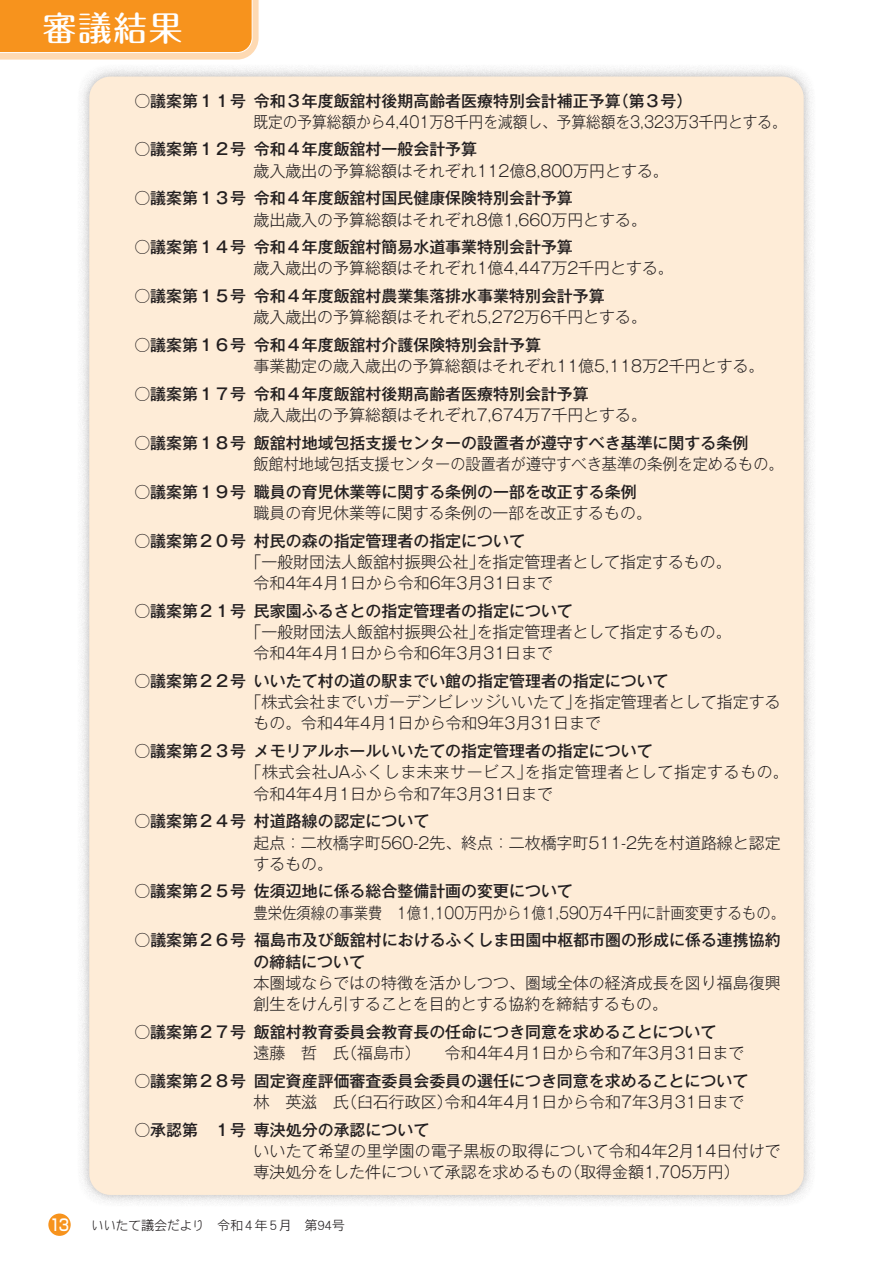
<style>
.page{position:relative;width:893px;height:1263px;background:#fff}
.page>*{position:absolute;margin:0;border:0;box-sizing:border-box;transform-origin:0 0}
.t1{font:500 34.05px "Maru Fo Pro";color:#fff}
.t2{font:300 15.9px/21.3px "Gothic MB101 Pro";color:#231f20}
.t3{font:500 15.9px/21.3px "Gothic MB101 Pro";color:#231f20}
.t4{font:300 15.9px "Gothic MB101 Pro";color:#231f20;scale:.9 1}
.t5{font:300 15.9px "Gothic MB101 Pro";color:#231f20;scale:.92 1}
.t6{font:300 15.9px "Gothic MB101 Pro";color:#231f20;scale:.95 1}
.t7{font:300 15.9px "Gothic MB101 Pro";letter-spacing:.04em;color:#231f20}
.t8{font:500 15.9px "Shin Go Pro";color:#fff;scale:.85 1}
.t9{font:13.35px "DF Gothic P Std W3";letter-spacing:-.045em;color:#231f20}
</style>
<div class="page">
<div style="left:48px;top:1213px;width:23px;height:23px;background:#f7931d;border-radius:50%"></div>
<svg style="left:0;top:0;width:259px;height:60px"></svg>
<div style="left:77px;top:64px;width:739px;height:1143px;background:#231f20;opacity:.35"></div>
<div style="left:89px;top:77px;width:715px;height:1118px;background:#feecd7;border-radius:21px"></div>
<h1 class="t1" style="left:43px;top:1px;width:142px">審議結果</h1>
<p class="t3" style="left:613px;top:88px;width:81px">（第３号(</p>
<p class="t3" style="left:254px;top:88px;width:368px">令和３年度飯舘村後期高齢者医療特別会計補正予算</p>
<p class="t3" style="left:134px;top:88px;width:129px">○議案第１１号　</p>
<p class="t5" style="left:253px;top:109px;width:581px">既定の予算総額から4,401万8千円を減額し、予算総額を3,323万3千円とする。</p>
<p class="t3" style="left:254px;top:137px;width:225px">令和４年度飯舘村一般会計予算</p>
<p class="t3" style="left:134px;top:137px;width:129px">○議案第１２号　</p>
<p class="t2" style="left:253px;top:158px;width:417px">歳入歳出の予算総額はそれぞれ112億8,800万円とする。</p>
<p class="t3" style="left:254px;top:186px;width:320px">令和４年度飯舘村国民健康保険特別会計予算</p>
<p class="t3" style="left:134px;top:186px;width:129px">○議案第１３号　</p>
<p class="t2" style="left:253px;top:207px;width:395px">歳出歳入の予算総額はそれぞれ8億1,660万円とする。</p>
<p class="t3" style="left:254px;top:235px;width:320px">令和４年度飯舘村簡易水道事業特別会計予算</p>
<p class="t3" style="left:134px;top:235px;width:129px">○議案第１４号　</p>
<p class="t2" style="left:253px;top:256px;width:422px">歳入歳出の予算総額はそれぞれ1億4,447万2千円とする。</p>
<p class="t3" style="left:254px;top:283px;width:352px">令和４年度飯舘村農業集落排水事業特別会計予算</p>
<p class="t3" style="left:134px;top:283px;width:129px">○議案第１５号　</p>
<p class="t2" style="left:253px;top:304px;width:395px">歳入歳出の予算総額はそれぞれ5,272万6千円とする。</p>
<p class="t3" style="left:254px;top:332px;width:289px">令和４年度飯舘村介護保険特別会計予算</p>
<p class="t3" style="left:134px;top:332px;width:129px">○議案第１６号　</p>
<p class="t2" style="left:253px;top:353px;width:513px">事業勘定の歳入歳出の予算総額はそれぞれ11億5,118万2千円とする。</p>
<p class="t3" style="left:254px;top:381px;width:336px">令和４年度飯舘村後期高齢者医療特別会計予算</p>
<p class="t3" style="left:134px;top:381px;width:129px">○議案第１７号　</p>
<p class="t2" style="left:253px;top:402px;width:395px">歳入歳出の予算総額はそれぞれ7,674万7千円とする。</p>
<p class="t3" style="left:254px;top:430px;width:496px">飯舘村地域包括支援センターの設置者が遵守すべき基準に関する条例</p>
<p class="t3" style="left:134px;top:430px;width:129px">○議案第１８号　</p>
<p class="t6" style="left:253px;top:451px;width:560px">飯館村地域包括支援センターの設置者が遵守すべき基準の条例を定めるもの。</p>
<p class="t3" style="left:254px;top:479px;width:384px">職員の育児休業等に関する条例の一部を改正する条例</p>
<p class="t3" style="left:134px;top:479px;width:129px">○議案第１９号　</p>
<p class="t2" style="left:253px;top:500px;width:400px">職員の育児休業等に関する条例の一部を改正するもの。</p>
<p class="t3" style="left:254px;top:528px;width:273px">村民の森の指定管理者の指定について</p>
<p class="t3" style="left:134px;top:528px;width:129px">○議案第２０号　</p>
<p class="t2" style="left:477px;top:549px;width:257px">を指定管理者として指定するもの。</p>
<p class="t2" style="left:253px;top:549px;width:301px;text-indent:-8px">「一般財団法人飯舘村振興公社」<br>令和4年4月1日から令和6年3月31日まで</p>
<p class="t3" style="left:254px;top:598px;width:320px">民家園ふるさとの指定管理者の指定について</p>
<p class="t3" style="left:134px;top:598px;width:129px">○議案第２１号　</p>
<p class="t2" style="left:477px;top:619px;width:257px">を指定管理者として指定するもの。</p>
<p class="t2" style="left:253px;top:619px;width:301px;text-indent:-8px">「一般財団法人飯舘村振興公社」<br>令和4年4月1日から令和6年3月31日まで</p>
<p class="t3" style="left:254px;top:668px;width:416px">いいたて村の道の駅までい館の指定管理者の指定について</p>
<p class="t3" style="left:134px;top:668px;width:129px">○議案第２２号　</p>
<p class="t2" style="left:253px;top:689px;width:349px;text-indent:-8px">「株式会社までいガーデンビレッジいいたて」<br>もの。令和4年4月1日から令和9年3月31日まで</p>
<p class="t3" style="left:254px;top:738px;width:400px">メモリアルホールいいたての指定管理者の指定について</p>
<p class="t2" style="left:573px;top:689px;width:209px">を指定管理者として指定する</p>
<p class="t3" style="left:134px;top:738px;width:129px">○議案第２３号　</p>
<p class="t2" style="left:253px;top:759px;width:301px;text-indent:-8px">「株式会社JAふくしま未来サービス」<br>令和4年4月1日から令和7年3月31日まで</p>
<p class="t3" style="left:254px;top:808px;width:177px">村道路線の認定について</p>
<p class="t7" style="left:525px;top:759px;width:265px">を指定管理者として指定するもの。</p>
<p class="t3" style="left:134px;top:808px;width:129px">○議案第２４号　</p>
<p class="t2" style="left:253px;top:829px;width:529px">起点：二枚橋字町560-2先、終点：二枚橋字町511-2先を村道路線と認定するもの。</p>
<p class="t3" style="left:254px;top:879px;width:320px">佐須辺地に係る総合整備計画の変更について</p>
<p class="t3" style="left:134px;top:879px;width:129px">○議案第２５号　</p>
<p class="t4" style="left:253px;top:899px;width:592px">豊栄佐須線の事業費　1億1,100万円から1億1,590万4千円に計画変更するもの。</p>
<p class="t3" style="left:254px;top:928px;width:528px">福島市及び飯舘村におけるふくしま田園中枢都市圏の形成に係る連携協約</p>
<p class="t3" style="left:253px;top:928px;width:113px;text-indent:-119px">○議案第２６号　<br>の締結について</p>
<p class="t2" style="left:253px;top:970px;width:529px">本圏域ならではの特徴を活かしつつ、圏域全体の経済成長を図り福島復興創生をけん引することを目的とする協約を締結するもの。</p>
<p class="t3" style="left:254px;top:1019px;width:464px">飯舘村教育委員会教育長の任命につき同意を求めることについて</p>
<p class="t3" style="left:134px;top:1019px;width:129px">○議案第２７号　</p>
<p class="t2" style="left:253px;top:1040px;width:493px">遠藤　哲　（氏福島市）　　令和4年4月1日から令和7年3月31日まで</p>
<p class="t3" style="left:254px;top:1068px;width:496px">固定資産評価審査委員会委員の選任につき同意を求めることについて</p>
<p class="t3" style="left:134px;top:1068px;width:129px">○議案第２８号　</p>
<p class="t8" style="left:50px;top:1212px;width:24px">13</p>
<p class="t2" style="left:253px;top:1089px;width:201px">林　英滋　（氏臼石行政区）</p>
<p class="t3" style="left:254px;top:1117px;width:177px">専決処分の承認について</p>
<p class="t2" style="left:445px;top:1089px;width:301px">令和4年4月1日から令和7年3月31日まで</p>
<p class="t3" style="left:134px;top:1117px;width:129px">○承認第　１号　</p>
<p class="t2" style="left:564px;top:1138px;width:218px;text-indent:-311px">いいたて希望の里学園の電子黒板の取得について令和4年2月14日付けで（取得金額1,705万円(</p>
<p class="t2" style="left:253px;top:1159px;width:320px">専決処分をした件について承認を求めるもの</p>
<p class="t9" style="left:91px;top:1218px;width:256px">いいたて議会だより　令和４年５月　第94号</p>
</div>
